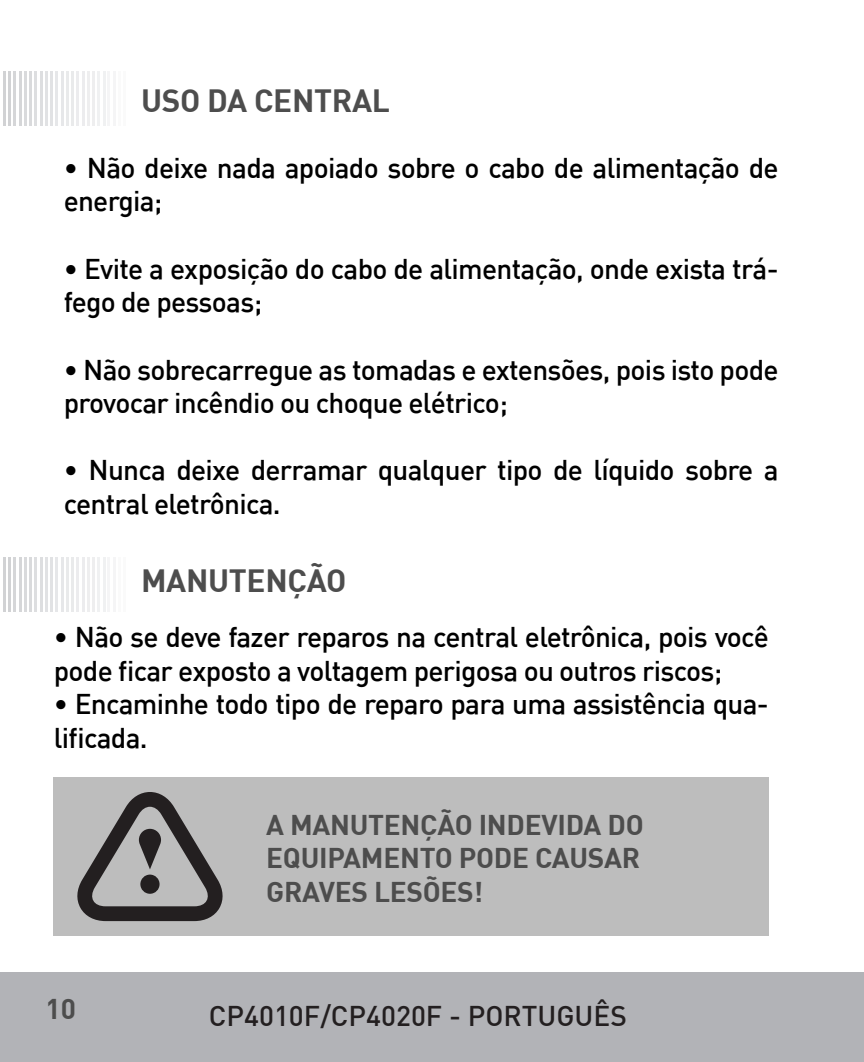
<style>
.page{position:relative;width:864px;height:1062px;background:#fff}
.page>*{position:absolute;margin:0;border:0;box-sizing:border-box;transform-origin:0 0}
.t1{font:700 31.5px "DIN";letter-spacing:-.01em;color:#4d4d4d}
.t2{font:500 28px/33.6px "DIN";letter-spacing:-.025em;color:#000}
.t3{font:700 28px "DIN";letter-spacing:-.01em;color:#4d4d4d}
.t4{font:500 28px "DIN";color:#231f20}
</style>
<div class="page">
<div style="left:0;top:972px;width:863px;height:90px;background:#b2b3b7"></div>
<div style="left:54px;top:777px;width:714px;height:159px;background:#bdbdbd"></div>
<svg style="left:77px;top:792px;width:146px;height:129px"></svg>
<hr style="left:103px;top:72px;width:2px;height:54px;background:#f0f1f2">
<hr style="left:98px;top:72px;width:2px;height:54px;background:#f0f1f2">
<hr style="left:123px;top:72px;width:3px;height:54px;background:#fafafa">
<hr style="left:118px;top:72px;width:2px;height:54px;background:#fafafa">
<hr style="left:113px;top:72px;width:2px;height:54px;background:#f5f5f6">
<hr style="left:108px;top:72px;width:2px;height:54px;background:#f5f5f6">
<hr style="left:92px;top:72px;width:3px;height:54px;background:#eeeeef">
<hr style="left:87px;top:72px;width:3px;height:54px;background:#eeeeef">
<hr style="left:82px;top:72px;width:2px;height:54px;background:#ececee">
<hr style="left:77px;top:72px;width:2px;height:54px;background:#ececee">
<hr style="left:71px;top:72px;width:3px;height:54px;background:#e9eaeb">
<hr style="left:66px;top:72px;width:3px;height:54px;background:#e9eaeb">
<hr style="left:61px;top:72px;width:2px;height:54px;background:#e6e7e9">
<hr style="left:55px;top:72px;width:3px;height:54px;background:#e6e7e9">
<hr style="left:50px;top:72px;width:3px;height:54px;background:#e1e2e4">
<hr style="left:45px;top:72px;width:3px;height:54px;background:#e1e2e4">
<hr style="left:40px;top:72px;width:2px;height:54px;background:#dddee0">
<hr style="left:34px;top:72px;width:3px;height:54px;background:#dddee0">
<hr style="left:29px;top:72px;width:3px;height:54px;background:#d9dadc">
<hr style="left:24px;top:72px;width:3px;height:54px;background:#d9dadc">
<hr style="left:19px;top:72px;width:2px;height:54px;background:#d5d6d8">
<hr style="left:13px;top:72px;width:3px;height:54px;background:#d5d6d8">
<hr style="left:8px;top:72px;width:3px;height:54px;background:#d1d2d4">
<hr style="left:3px;top:72px;width:3px;height:54px;background:#d1d2d4">
<hr style="left:103px;top:557px;width:2px;height:54px;background:#f0f1f2">
<hr style="left:98px;top:557px;width:2px;height:54px;background:#f0f1f2">
<hr style="left:123px;top:557px;width:3px;height:54px;background:#fafafa">
<hr style="left:118px;top:557px;width:2px;height:54px;background:#fafafa">
<hr style="left:113px;top:557px;width:2px;height:54px;background:#f5f5f6">
<hr style="left:108px;top:557px;width:2px;height:54px;background:#f5f5f6">
<hr style="left:92px;top:557px;width:3px;height:54px;background:#eeeeef">
<hr style="left:87px;top:557px;width:3px;height:54px;background:#eeeeef">
<hr style="left:82px;top:557px;width:2px;height:54px;background:#ececee">
<hr style="left:77px;top:557px;width:2px;height:54px;background:#ececee">
<hr style="left:71px;top:557px;width:3px;height:54px;background:#e9eaeb">
<hr style="left:66px;top:557px;width:3px;height:54px;background:#e9eaeb">
<hr style="left:61px;top:557px;width:2px;height:54px;background:#e6e7e9">
<hr style="left:55px;top:557px;width:3px;height:54px;background:#e6e7e9">
<hr style="left:50px;top:557px;width:3px;height:54px;background:#e1e2e4">
<hr style="left:45px;top:557px;width:3px;height:54px;background:#e1e2e4">
<hr style="left:40px;top:557px;width:2px;height:54px;background:#dddee0">
<hr style="left:34px;top:557px;width:3px;height:54px;background:#dddee0">
<hr style="left:29px;top:557px;width:3px;height:54px;background:#d9dadc">
<hr style="left:24px;top:557px;width:3px;height:54px;background:#d9dadc">
<hr style="left:19px;top:557px;width:2px;height:54px;background:#d5d6d8">
<hr style="left:13px;top:557px;width:3px;height:54px;background:#d5d6d8">
<hr style="left:8px;top:557px;width:3px;height:54px;background:#d1d2d4">
<hr style="left:3px;top:557px;width:3px;height:54px;background:#d1d2d4">
<p class="t1" style="left:141px;top:80px;width:250px">USO DA CENTRAL</p>
<p class="t2" style="left:64px;top:150px;width:716px">• Não deixe nada apoiado sobre o cabo de alimentação de energia;</p>
<p class="t2" style="left:64px;top:251px;width:716px">• Evite a exposição do cabo de alimentação, onde exista trá&shy;fego de pessoas;</p>
<p class="t2" style="left:64px;top:352px;width:716px">• Não sobrecarregue as tomadas e extensões, pois isto pode provocar incêndio ou choque elétrico;</p>
<p class="t2" style="left:64px;top:452px;width:716px">• Nunca deixe derramar qualquer tipo de líquido sobre a central eletrônica.</p>
<p class="t1" style="left:141px;top:559px;width:207px">MANUTENÇÃO</p>
<p class="t2" style="left:54px;top:619px;width:716px">• Não se deve fazer reparos na central eletrônica, pois você pode ficar exposto a voltagem perigosa ou outros riscos;</p>
<p class="t2" style="left:54px;top:686px;width:716px">• Encaminhe todo tipo de reparo para uma assistência qua&shy;lificada.</p>
<p class="t3" style="left:266px;top:806px;width:379px">A MANUTENÇÃO INDEVIDA DO</p>
<p class="t3" style="left:266px;top:840px;width:375px">EQUIPAMENTO PODE CAUSAR</p>
<p class="t3" style="left:266px;top:873px;width:218px">GRAVES LESÕES!</p>
<p class="t3" style="left:46px;top:991px;width:32px">10</p>
<p class="t4" style="left:209px;top:998px;width:419px">CP4010F/CP4020F - PORTUGUÊS</p>
</div>
